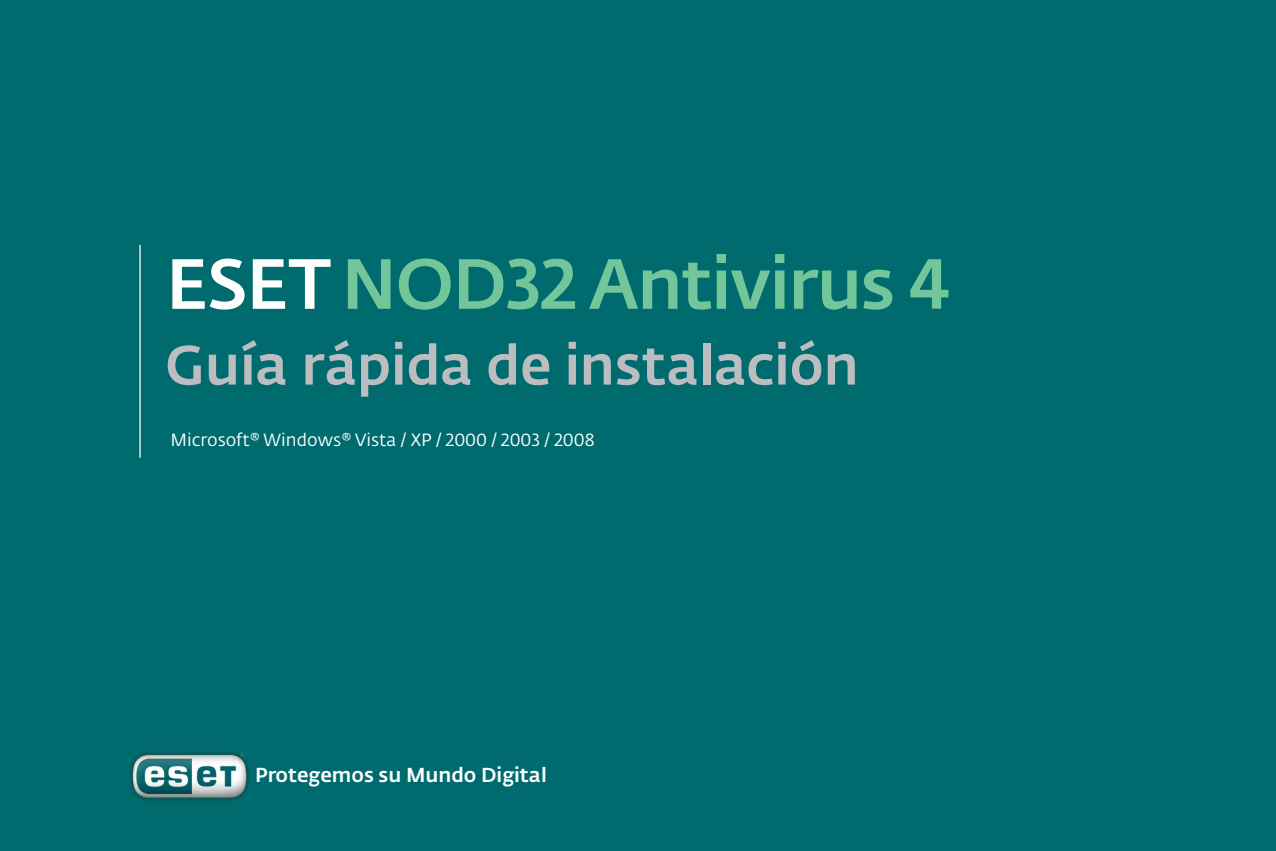
<style>
.page{position:relative;width:1276px;height:851px;background:#fff}
.page>*{position:absolute;margin:0;border:0;box-sizing:border-box;transform-origin:0 0}
.t1{font:500 54.75px "Fedra Sans Alt Pro";letter-spacing:-.005em;color:#bcbdc0}
.t2{font:500 20px "Fedra Sans Alt Pro";color:#fff}
.t3{font:17.5px "Fedra Sans Alt Pro";color:#fff}
</style>
<div class="page">
<div style="left:0;top:0;width:1276px;height:850px;background:#006b6e"></div>
<hr style="left:139px;top:245px;width:2px;height:212px;background:#fff">
<svg style="left:172px;top:258px;width:158px;height:51px"></svg>
<svg style="left:348px;top:254px;width:600px;height:56px"></svg>
<img style="left:130px;top:752px;width:119px;height:48px">
<p class="t1" style="left:165px;top:331px;width:695px">Guía rápida de instalación</p>
<p class="t3" style="left:171px;top:429px;width:425px">Microsoft® Windows® Vista / XP / 2000 / 2003 / 2008</p>
<p class="t2" style="left:255px;top:762px;width:293px">Protegemos su Mundo Digital</p>
</div>
